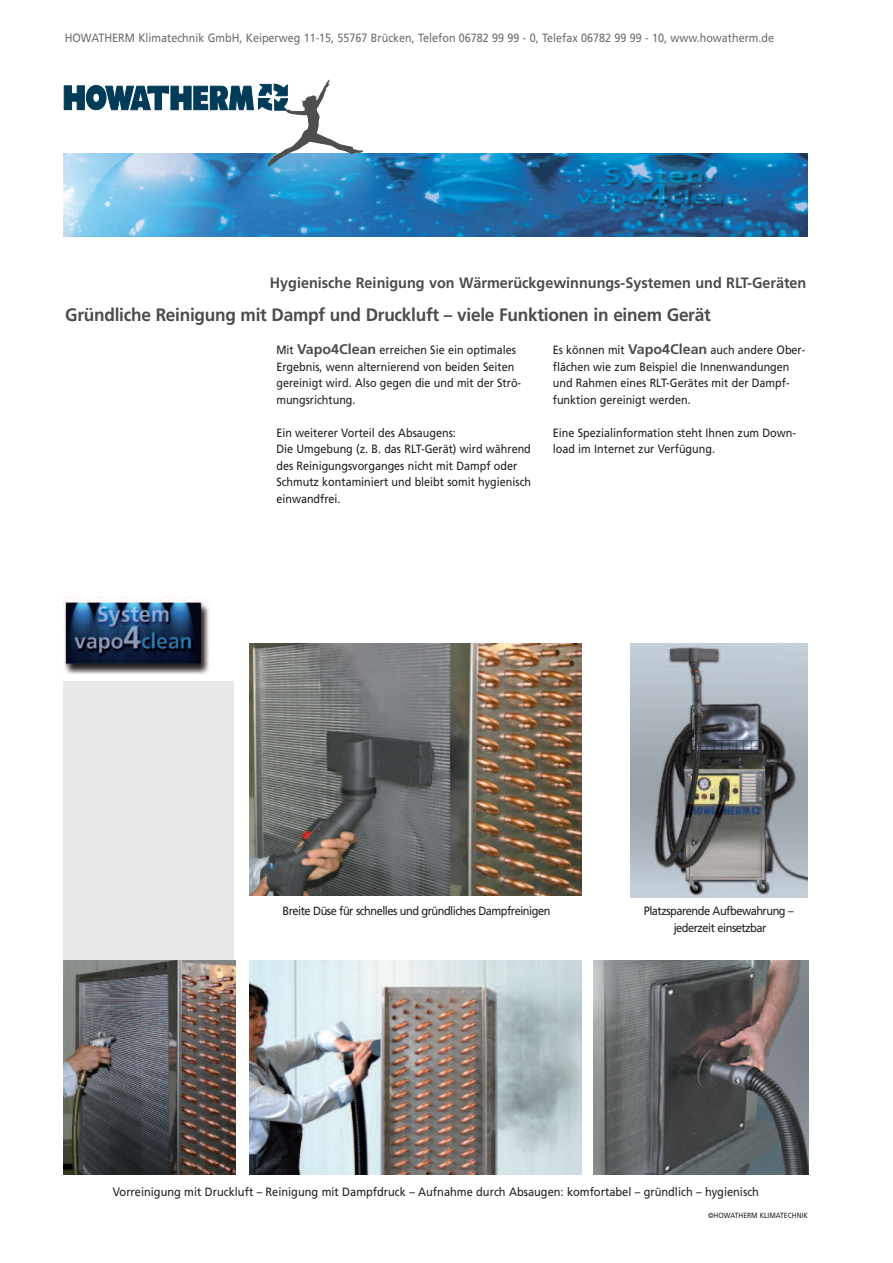
<style>
.page{position:relative;width:893px;height:1263px;background:#fff}
.page>*{position:absolute;margin:0;border:0;box-sizing:border-box;transform-origin:0 0}
.t1{font:700 18px "Frutiger";letter-spacing:-.015em;color:#4b4c4d;scale:.96 1}
.t2{font:700 15px "Frutiger";color:#4b4c4d;scale:.96 1}
.t3{font:12px/16.5px "Frutiger";color:#231f20;scale:.9 1}
.t4{font:12px "Frutiger";color:#6c6d70;scale:.9 1}
.t5{font:12px "Frutiger";color:#231f20;scale:.92 1}
.t6{font:12px/16.5px "Frutiger";letter-spacing:-.045em;color:#231f20;text-align:center;scale:.92 1}
.t7{font:7.5px "Frutiger";color:#231f20;scale:.9 1}
.s1{font-weight:700;font-size:13.95px;color:#4b4c4d}
</style>
<div class="page">
<img style="left:64px;top:153px;width:744px;height:84px">
<div style="left:64px;top:681px;width:170px;height:493px;background:#e7e8e9"></div>
<img style="left:593px;top:960px;width:215px;height:215px">
<img style="left:249px;top:960px;width:332px;height:215px">
<img style="left:64px;top:960px;width:172px;height:215px">
<img style="left:249px;top:644px;width:332px;height:251px">
<img style="left:630px;top:643px;width:178px;height:254px">
<svg style="left:63px;top:83px;width:226px;height:28px"></svg>
<img style="left:268px;top:130px;width:38px;height:35px">
<img style="left:64px;top:596px;width:145px;height:78px">
<p class="t4" style="left:65px;top:33px;width:790px">HOWATHERM Klimatechnik GmbH, Keiperweg 11-15, 55767 Brücken, Telefon 06782 99 99 - 0, Telefax 06782 99 99 - 10, www.howatherm.de</p>
<p class="t2" style="left:270px;top:277px;width:560px">Hygienische Reinigung von Wärmerückgewinnungs-Systemen und RLT-Geräten</p>
<h1 class="t1" style="left:65px;top:308px;width:674px">Gründliche Reinigung mit Dampf und Druckluft – viele Funktionen in einem Gerät</h1>
<p class="t3" style="left:276px;top:343px;width:273px">Mit <span class="s1">Vapo4Clean</span> erreichen Sie ein optimales Ergebnis, wenn alternierend von beiden Seiten gereinigt wird. Also gegen die und mit der Strö&shy;mungsrichtung.</p>
<p class="t3" style="left:276px;top:425px;width:284px">Ein weiterer Vorteil des Absaugens:<br>Die Umgebung (z. B. das RLT-Gerät) wird während des Reinigungsvorganges nicht mit Dampf oder Schmutz kontaminiert und bleibt somit hygienisch einwandfrei.</p>
<p class="t3" style="left:553px;top:343px;width:282px">Es können mit <span class="s1">Vapo4Clean</span> auch andere Ober&shy;flächen wie zum Beispiel die Innenwandungen und Rahmen eines RLT-Gerätes mit der Dampf&shy;funktion gereinigt werden.</p>
<p class="t3" style="left:553px;top:425px;width:272px">Eine Spezialinformation steht Ihnen zum Down&shy;load im Internet zur Verfügung.</p>
<p class="t6" style="left:283px;top:904px;width:293px">Breite Düse für schnelles und gründliches Dampfreinigen</p>
<p class="t6" style="left:644px;top:904px;width:164px">Platzsparende Aufbewahrung – jederzeit einsetzbar</p>
<p class="t5" style="left:113px;top:1187px;width:704px">Vorreinigung mit Druckluft – Reinigung mit Dampfdruck – Aufnahme durch Absaugen: komfortabel – gründlich – hygienisch</p>
<p class="t7" style="left:708px;top:1212px;width:112px">©HOWATHERM KLIMATECHNIK</p>
</div>
